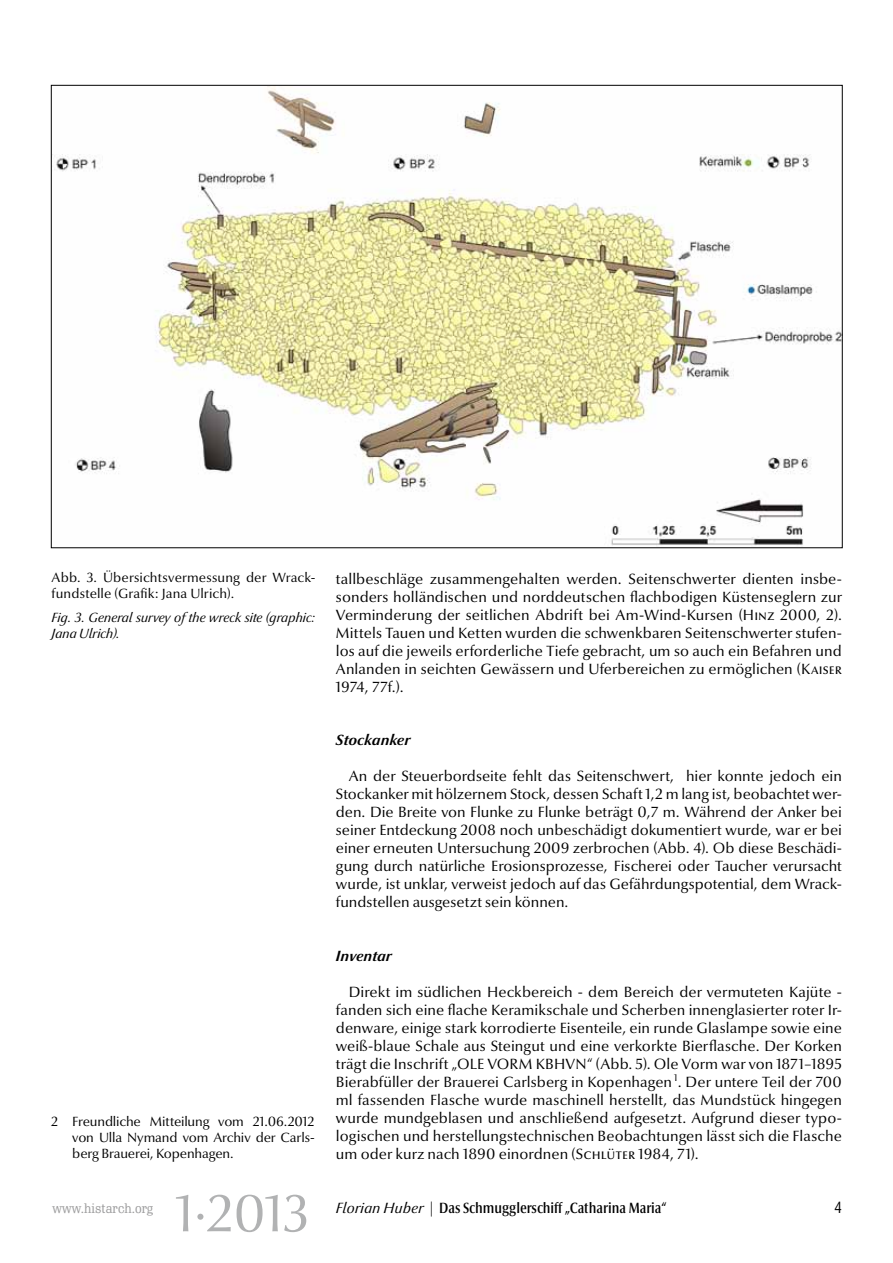
<style>
.page{position:relative;width:893px;height:1263px;background:#fff}
.page>*{position:absolute;margin:0;border:0;box-sizing:border-box;transform-origin:0 0}
.t1{font:52.5px "Optima Nova LT Pro";color:#b1b2b3}
.t2{font:15px/18px "Optima Nova LT Pro";letter-spacing:.005em;color:#000;text-align:justify}
.t3{font:600 condensed 15px "Optima Nova LT Pro";color:#000}
.t4{font:italic 700 15px "Optima Nova LT Pro";letter-spacing:.005em;color:#000}
.t5{font:condensed 15px "Swiss 721 BT";color:#000}
.t6{font:13.5px/16.2px "Optima Nova LT Pro";letter-spacing:.005em;color:#000}
.t7{font:italic 13.5px/16.2px "Optima Nova LT Pro";letter-spacing:-.01em;color:#000}
.t8{font:13.5px "Schadow BT";color:#9c9c9d}
.s1{font-weight:400;font-style:italic;font-stretch:normal}
.s2{font-family:"Swiss 721 BT";font-weight:300;font-stretch:normal}
</style>
<div class="page">
<img style="left:54px;top:87px;width:786px;height:459px">
<p class="t6" style="left:52px;top:569px;width:265px">Abb. 3. Übersichtsvermessung der Wrack&shy;fundstelle (Grafik: Jana Ulrich).</p>
<p class="t7" style="left:52px;top:609px;width:265px">Fig. 3. General survey of the wreck site (graphic:<br>Jana Ulrich).</p>
<p class="t6" style="left:72px;top:1113px;width:244px;text-align:justify;text-indent:-21px">2 Freundliche Mitteilung vom 21.06.2012 von Ulla Nymand vom Archiv der Carls&shy;berg Brauerei, Kopenhagen.</p>
<p class="t2" style="left:336px;top:570px;width:508px">tallbeschläge zusammengehalten werden. Seitenschwerter dienten insbe&shy;sonders holländischen und norddeutschen flachbodigen Küstenseglern zur Verminderung der seitlichen Abdrift bei Am-Wind-Kursen (Hinz 2000, 2).<br>Mittels Tauen und Ketten wurden die schwenkbaren Seitenschwerter stufen&shy;los auf die jeweils erforderliche Tiefe gebracht, um so auch ein Befahren und Anlanden in seichten Gewässern und Uferbereichen zu ermöglichen (Kaiser 1974, 77f.).</p>
<p class="t4" style="left:336px;top:730px;width:76px">Stockanker</p>
<p class="t2" style="left:336px;top:766px;width:507px;text-indent:13px">An der Steuerbordseite fehlt das Seitenschwert, hier konnte jedoch ein Stockanker mit hölzernem Stock, dessen Schaft 1,2 m lang ist, beobachtet wer&shy;den. Die Breite von Flunke zu Flunke beträgt 0,7 m. Während der Anker bei seiner Entdeckung 2008 noch unbeschädigt dokumentiert wurde, war er bei einer erneuten Untersuchung 2009 zerbrochen (Abb. 4). Ob diese Beschädi&shy;gung durch natürliche Erosionsprozesse, Fischerei oder Taucher verursacht wurde, ist unklar, verweist jedoch auf das Gefährdungspotential, dem Wrack&shy;fundstellen ausgesetzt sein können.</p>
<p class="t4" style="left:336px;top:946px;width:57px">Inventar</p>
<p class="t2" style="left:336px;top:982px;width:507px;text-indent:13px">Direkt im südlichen Heckbereich - dem Bereich der vermuteten Kajüte - fanden sich eine flache Keramikschale und Scherben innenglasierter roter Ir&shy;denware, einige stark korrodierte Eisenteile, ein runde Glaslampe sowie eine weiß-blaue Schale aus Steingut und eine verkorkte Bierflasche. Der Korken trägt die Inschrift „OLE VORM KBHVN“ (Abb. 5). Ole Vorm war von 1871–1895<br>Bierabfüller der Brauerei Carlsberg in Kopenhagen <sup>1</sup>. Der untere Teil der 700 ml fassenden Flasche wurde maschinell herstellt, das Mundstück hingegen wurde mundgeblasen und anschließend aufgesetzt. Aufgrund dieser typo&shy;logischen und herstellungstechnischen Beobachtungen lässt sich die Flasche um oder kurz nach 1890 einordnen (Schlüter 1984, 71).</p>
<h1 class="t1" style="left:176px;top:1180px;width:135px">1·2013</h1>
<p class="t8" style="left:53px;top:1199px;width:102px">www.histarch.org</p>
<p class="t3" style="left:336px;top:1198px;width:332px"><span class="s1">Florian Huber</span> <span class="s2">|</span> Das Schmugglerschiff „Catharina Maria“</p>
<p class="t5" style="left:834px;top:1198px;width:9px">4</p>
</div>
